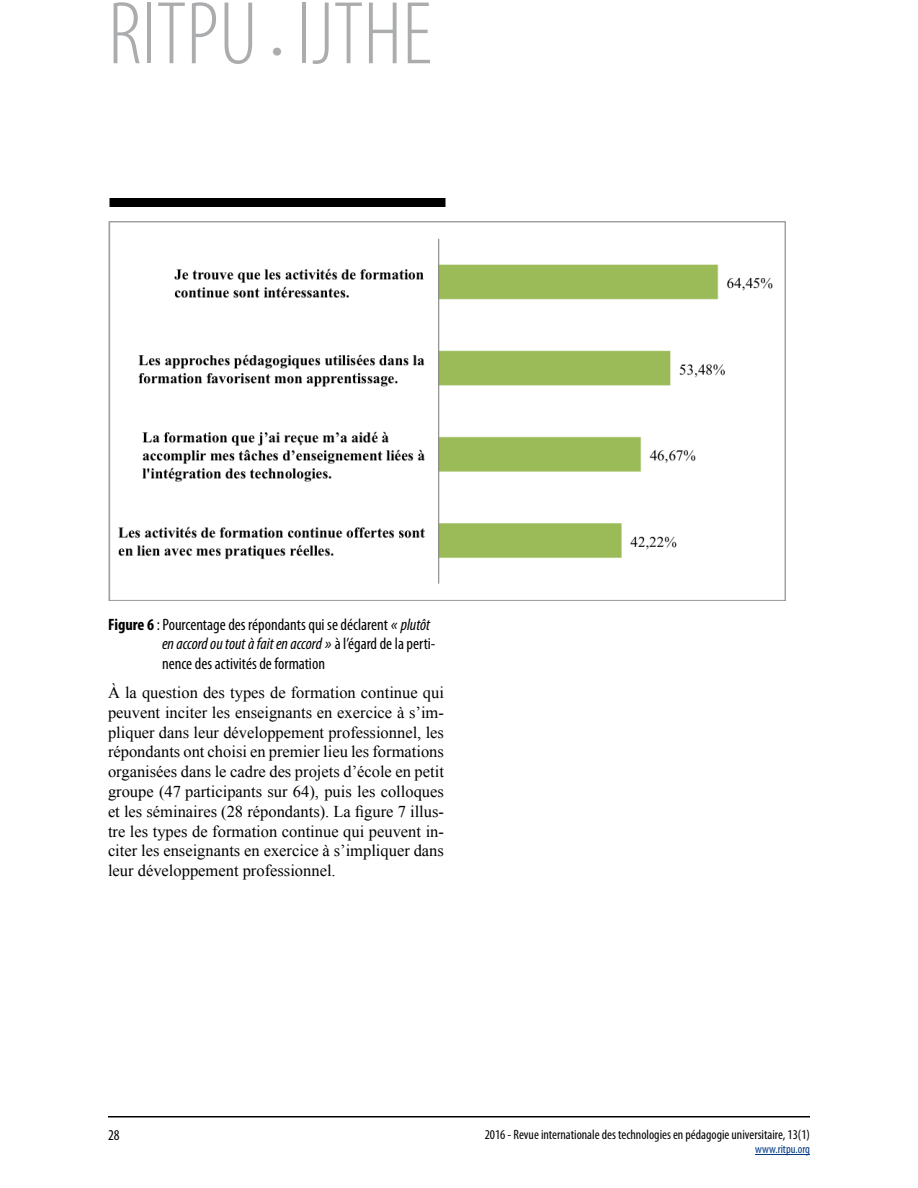
<style>
.page{position:relative;width:918px;height:1188px;background:#fff}
.page>*{position:absolute;margin:0;border:0;box-sizing:border-box;transform-origin:0 0}
.t1{font:300 condensed 90px "Myriad Pro";color:#abacae}
.t2{font:16.5px/19.8px "Times New Roman";color:#000;text-align:justify}
.t3{font:condensed 16.5px/19.8px "Myriad Pro";color:#000}
.t4{font:condensed 15px "Myriad Pro";color:#000}
.t5{font:condensed 13.5px "Myriad Pro";color:#000}
.t6{font:condensed 12px "Myriad Pro";color:#003882}
.s1{font-size:45px}
.s2{font-weight:700}
.s3{font-style:italic;font-stretch:normal}
.s4{font-style:italic}
</style>
<div class="page">
<hr style="left:755px;top:1154px;width:55px;height:1px;background:#003882">
<hr style="left:108px;top:1116px;width:702px;height:2px;background:#000">
<div style="left:110px;top:198px;width:336px;height:9px;background:#000"></div>
<img style="left:108px;top:221px;width:677px;height:380px">
<h1 class="t1" style="left:108px;top:-20px;width:325px">RITPU <span class="s1">•</span> IJTHE</h1>
<p class="t3" style="left:162px;top:614px;width:275px;text-indent:-54px"><span class="s2">Figure 6</span> : Pourcentage des répondants qui se déclarent <span class="s3">«</span> <span class="s4">plutôt enaccordoutoutàfaitenaccord</span> <span class="s3">»</span> à l’égard de la perti&shy;nence des activités de formation</p>
<p class="t2" style="left:108px;top:682px;width:338px">À la question des types de formation continue qui peuvent inciter les enseignants en exercice à s’im&shy;pliquer dans leur développement professionnel, les répondants ont choisi en premier lieu les formations organisées dans le cadre des projets d’école en petit groupe (47 participants sur 64), puis les colloques et les séminaires (28 répondants). La figure 7 illus&shy;tre les types de formation continue qui peuvent in&shy;citer les enseignants en exercice à s’impliquer dans leur développement professionnel.</p>
<p class="t4" style="left:108px;top:1126px;width:13px">28</p>
<p class="t5" style="left:485px;top:1126px;width:327px">2016 - Revue internationale des technologies en pédagogie universitaire, 13(1)</p>
<p class="t6" style="left:755px;top:1142px;width:56px">www.ritpu.org</p>
</div>
